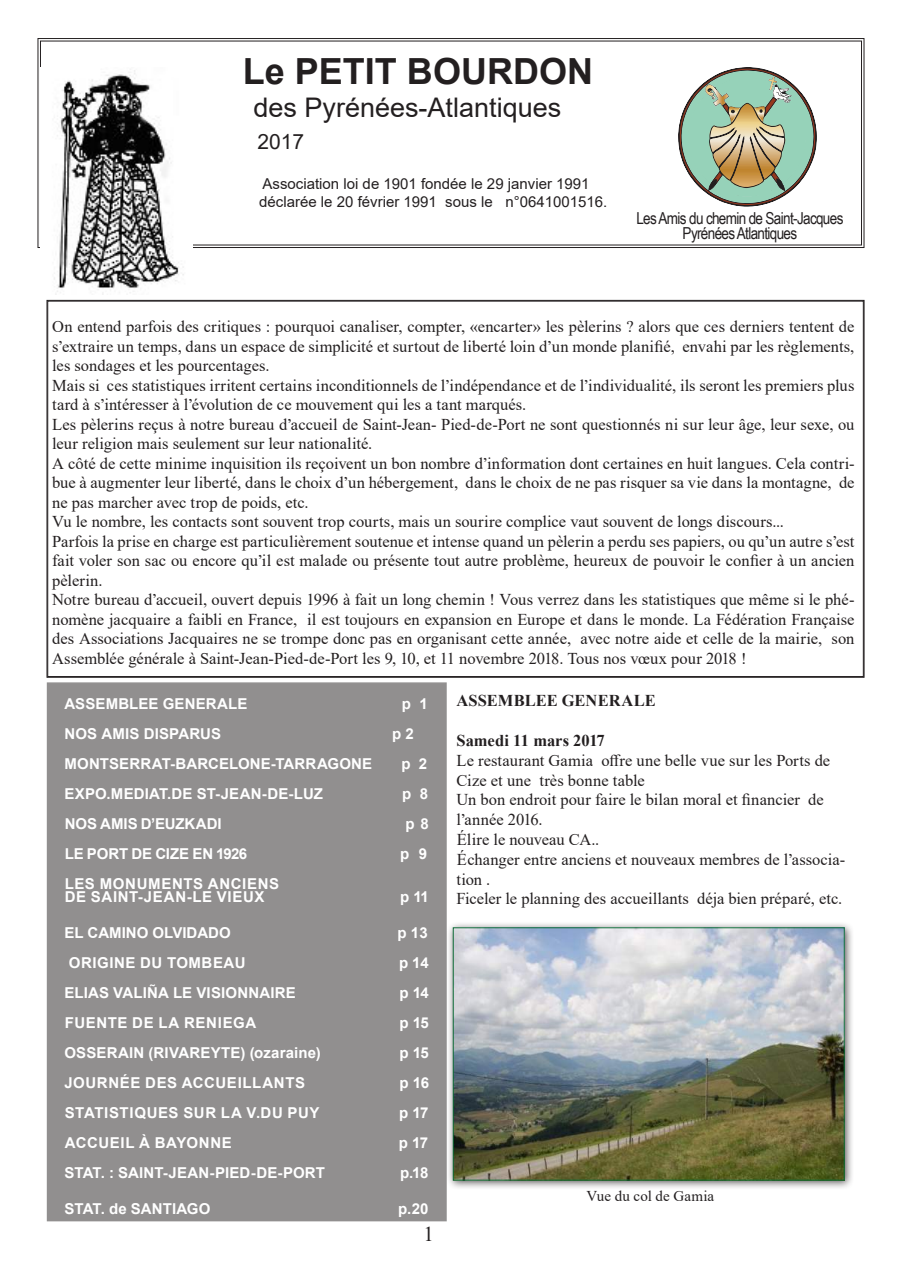
<style>
.page{position:relative;width:902px;height:1272px;background:#fff}
.page>*{position:absolute;margin:0;border:0;box-sizing:border-box;transform-origin:0 0}
.t1{font:700 36px "Arial";color:#231f20}
.t2{font:27px "Arial";color:#231f20}
.t3{font:21px "Arial";color:#231f20}
.t4{font:21px "Times New Roman";color:#231f20}
.t5{font:16.5px/19.5px "Times New Roman";color:#231f20}
.t6{font:16.5px/15px "Arial Narrow";letter-spacing:-.04em;color:#231f20;text-align:center}
.t7{font:700 16.5px "Times New Roman";color:#231f20}
.t8{font:700 15px "Arial";letter-spacing:.01em;color:#fff}
.t9{font:15px/18px "Arial";color:#231f20}
.t10{font:700 15px/13.5px "Arial";letter-spacing:.045em;color:#fff}
.t11{font:700 15px "Arial";letter-spacing:.04em;color:#fff}
.t12{font:700 15px "Arial";letter-spacing:.035em;color:#fff}
.t13{font:700 15px "Arial";letter-spacing:-.01em;color:#fff}
.t14{font:15px "Times New Roman";letter-spacing:.005em;color:#231f20}
</style>
<div class="page">
<div style="left:47px;top:682px;width:399px;height:539px;background:#918f8f"></div>
<svg style="left:37px;top:38px;width:827px;height:210px"></svg>
<svg style="left:47px;top:300px;width:817px;height:377px"></svg>
<svg style="left:676px;top:67px;width:140px;height:139px"></svg>
<img style="left:41px;top:68px;width:151px;height:226px">
<div style="left:446px;top:920px;width:408px;height:270px;background:#231f20;opacity:.75"></div>
<img style="left:455px;top:929px;width:387px;height:249px">
<div style="left:453px;top:927px;width:391px;height:253px;border:1px solid #0f6d38"></div>
<h1 class="t1" style="left:243px;top:46px;width:352px">Le PETIT BOURDON</h1>
<h2 class="t2" style="left:253px;top:88px;width:309px">des Pyrénées-Atlantiques</h2>
<p class="t3" style="left:257px;top:127px;width:48px">2017</p>
<p class="t9" style="left:259px;top:174px;width:349px">Association loi de 1901 fondée le 29 janvier 1991 déclarée le 20 février 1991 sous le n°0641001516.</p>
<p class="t6" style="left:636px;top:210px;width:208px">Les Amis du chemin de Saint-Jacques<br>Pyrénées Atlantiques</p>
<p class="t5" style="left:52px;top:316px;width:803px">On entend parfois des critiques : pourquoi canaliser, compter, «encarter» les pèlerins ? alors que ces derniers tentent de s’extraire un temps, dans un espace de simplicité et surtout de liberté loin d’un monde planifié, envahi par les règlements, les sondages et les pourcentages.<br>Mais si ces statistiques irritent certains inconditionnels de l’indépendance et de l’individualité, ils seront les premiers plus tard à s’intéresser à l’évolution de ce mouvement qui les a tant marqués.<br>Les pèlerins reçus à notre bureau d’accueil de Saint-Jean- Pied-de-Port ne sont questionnés ni sur leur âge, leur sexe, ou leur religion mais seulement sur leur nationalité.<br>A côté de cette minime inquisition ils reçoivent un bon nombre d’information dont certaines en huit langues. Cela contri&shy;bue à augmenter leur liberté, dans le choix d’un hébergement, dans le choix de ne pas risquer sa vie dans la montagne, de ne pas marcher avec trop de poids, etc.<br>Vu le nombre, les contacts sont souvent trop courts, mais un sourire complice vaut souvent de longs discours...<br>Parfois la prise en charge est particulièrement soutenue et intense quand un pèlerin a perdu ses papiers, ou qu’un autre s’est fait voler son sac ou encore qu’il est malade ou présente tout autre problème, heureux de pouvoir le confier à un ancien pèlerin.<br>Notre bureau d’accueil, ouvert depuis 1996 à fait un long chemin ! Vous verrez dans les statistiques que même si le phé&shy;nomène jacquaire a faibli en France, il est toujours en expansion en Europe et dans le monde. La Fédération Française des Associations Jacquaires ne se trompe donc pas en organisant cette année, avec notre aide et celle de la mairie, son Assemblée générale à Saint-Jean-Pied-de-Port les 9, 10, et 11 novembre 2018. Tous nos vœux pour 2018 !</p>
<p class="t8" style="left:64px;top:692px;width:184px">ASSEMBLEE GENERALE</p>
<p class="t8" style="left:402px;top:692px;width:27px">p 1</p>
<p class="t8" style="left:64px;top:722px;width:158px">NOS AMIS DISPARUS</p>
<p class="t8" style="left:392px;top:722px;width:23px">p 2</p>
<p class="t8" style="left:64px;top:752px;width:309px">MONTSERRAT-BARCELONE-TARRAGONE</p>
<p class="t8" style="left:401px;top:752px;width:27px">p 2</p>
<p class="t8" style="left:64px;top:782px;width:260px">EXPO.MEDIAT.DE ST-JEAN-DE-LUZ</p>
<p class="t8" style="left:402px;top:782px;width:27px">p 8</p>
<p class="t8" style="left:65px;top:812px;width:158px">NOS AMIS D’EUZKADI</p>
<p class="t8" style="left:405px;top:812px;width:25px">p 8</p>
<p class="t13" style="left:65px;top:842px;width:184px">LE PORT DE CIZE EN 1926</p>
<p class="t8" style="left:400px;top:842px;width:29px">p 9</p>
<p class="t10" style="left:65px;top:876px;width:216px">LES MONUMENTS ANCIENS<br>DE SAINT-JEAN-LE VIEUX</p>
<p class="t8" style="left:400px;top:886px;width:30px">p 11</p>
<p class="t8" style="left:64px;top:922px;width:168px">EL CAMINO OLVIDADO</p>
<p class="t8" style="left:397px;top:922px;width:32px">p 13</p>
<p class="t12" style="left:69px;top:952px;width:178px">ORIGINE DU TOMBEAU</p>
<p class="t8" style="left:399px;top:952px;width:31px">p 14</p>
<p class="t8" style="left:64px;top:982px;width:233px">ELIAS VALIÑA LE VISIONNAIRE</p>
<p class="t8" style="left:399px;top:982px;width:31px">p 14</p>
<p class="t10" style="left:65px;top:1016px;width:193px">FUENTE DE LA RENIEGA</p>
<p class="t8" style="left:399px;top:1012px;width:31px">p 15</p>
<p class="t8" style="left:64px;top:1042px;width:258px">OSSERAIN (RIVAREYTE) (ozaraine)</p>
<p class="t8" style="left:399px;top:1042px;width:31px">p 15</p>
<p class="t11" style="left:64px;top:1072px;width:242px">JOURNÉE DES ACCUEILLANTS</p>
<p class="t8" style="left:399px;top:1072px;width:31px">p 16</p>
<p class="t11" style="left:65px;top:1102px;width:256px">STATISTIQUES SUR LA V.DU PUY</p>
<p class="t8" style="left:399px;top:1102px;width:31px">p 17</p>
<p class="t12" style="left:65px;top:1132px;width:168px">ACCUEIL À BAYONNE</p>
<p class="t8" style="left:399px;top:1132px;width:31px">p 17</p>
<p class="t8" style="left:64px;top:1162px;width:262px">STAT. : SAINT-JEAN-PIED-DE-PORT</p>
<p class="t8" style="left:400px;top:1162px;width:30px">p.18</p>
<p class="t8" style="left:64px;top:1198px;width:147px">STAT. de SANTIAGO</p>
<p class="t8" style="left:398px;top:1198px;width:32px">p.20</p>
<p class="t4" style="left:423px;top:1219px;width:12px">1</p>
<p class="t7" style="left:456px;top:689px;width:201px">ASSEMBLEE GENERALE</p>
<p class="t7" style="left:456px;top:728px;width:150px">Samedi 11 mars 2017</p>
<p class="t5" style="left:456px;top:749px;width:390px">Le restaurant Gamia offre une belle vue sur les Ports de Cize et une très bonne table<br>Un bon endroit pour faire le bilan moral et financier de l’année 2016.<br>Élire le nouveau CA..<br>Échanger entre anciens et nouveaux membres de l’associa&shy;tion .<br>Ficeler le planning des accueillants déja bien préparé, etc.</p>
<p class="t14" style="left:586px;top:1185px;width:129px">Vue du col de Gamia</p>
</div>
